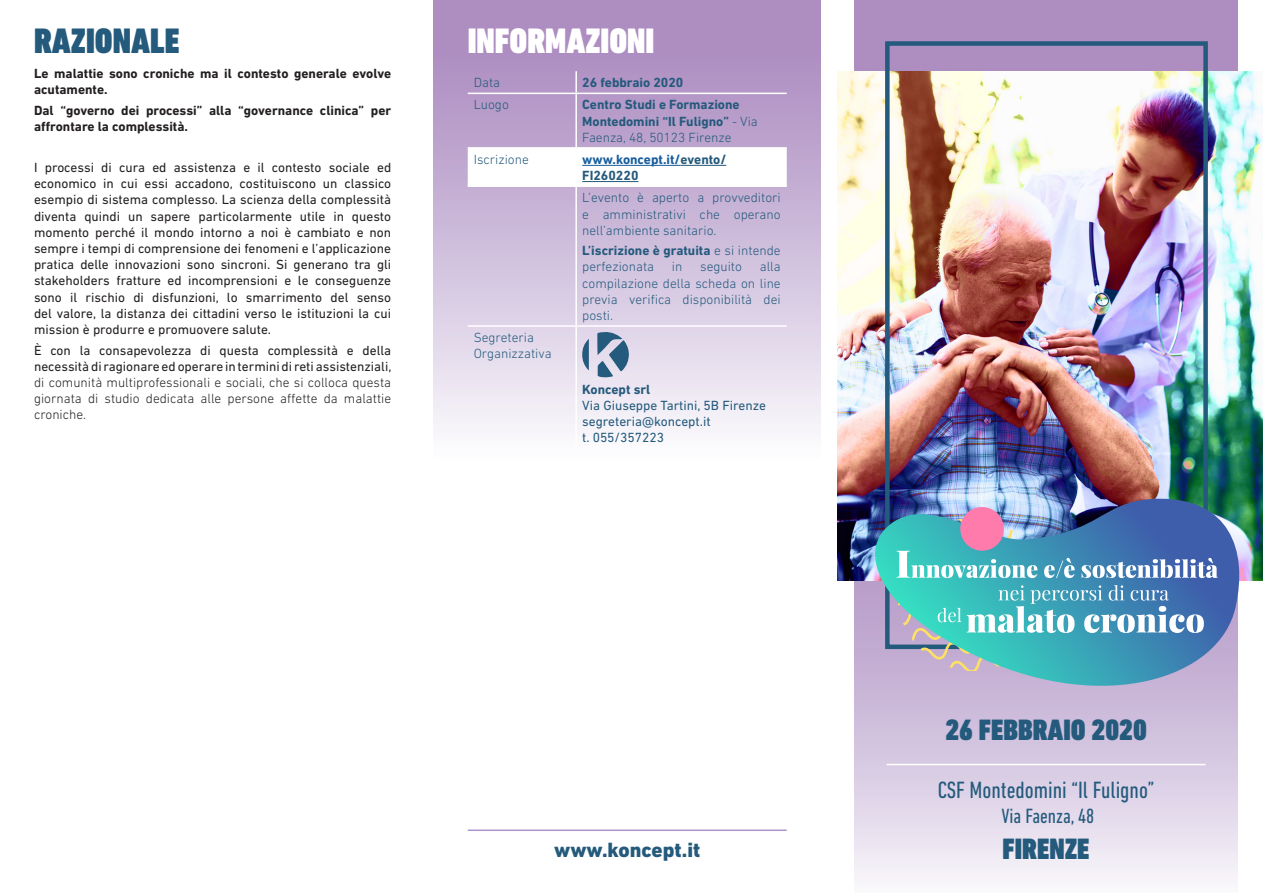
<style>
.page{position:relative;width:1263px;height:893px;background:#fff}
.page>*{position:absolute;margin:0;border:0;box-sizing:border-box;transform-origin:0 0}
.t1{font:900 condensed 36px "DIN Next LT Pro";color:#fff}
.t2{font:900 condensed 36px "DIN Next LT Pro";color:#245a7c}
.t3{font:900 condensed 30px "DIN Next LT Pro";color:#245a7c}
.t4{font:condensed 24px "DIN Next LT Pro";color:#245a7c}
.t5{font:800 21px "DIN Next LT Pro";color:#245a7c}
.t6{font:condensed 21px "DIN Next LT Pro";color:#245a7c}
.t7{font:13.5px/16.2px "DIN Next LT Pro";color:#231f20;text-align:justify}
.t8{font:300 13.5px/16.2px "DIN Next LT Pro";color:#245a7c;text-align:justify}
.t9{font:300 13.5px/16.2px "DIN Next LT Pro";color:#231f20;text-align:justify}
.t10{font:700 13.5px/16.2px "DIN Next LT Pro";color:#231f20}
.t11{font:700 13.5px/16.2px "DIN Next LT Pro";color:#245a7c}
.t12{font:13.5px/16.2px "DIN Next LT Pro";color:#245a7c}
.t13{font:700 13.5px/16.2px "DIN Next LT Pro";color:#175d9e}
.s1{font-weight:400}
.s2{font-weight:300}
.s3{color:#245a7c}
.s4{font-weight:700}
</style>
<div class="page">
<div style="left:434px;top:0;width:387px;height:461px;background:linear-gradient(to bottom,#a481ba,#f9f9fc)"></div>
<svg style="left:855px;top:0;width:382px;height:881px;background:#d1c1dd"></svg>
<img style="left:838px;top:71px;width:425px;height:510px">
<hr style="left:886px;top:764px;width:319px;height:1px;background:#fff">
<hr style="left:468px;top:829px;width:319px;height:2px;background:#af94cb">
<svg style="left:468px;top:149px;width:319px;height:36px"></svg>
<hr style="left:575px;top:71px;width:2px;height:22px;background:#fff">
<hr style="left:468px;top:93px;width:108px;height:1px;background:#fff">
<hr style="left:576px;top:93px;width:211px;height:1px;background:#fff">
<hr style="left:575px;top:94px;width:2px;height:53px;background:#fff">
<hr style="left:468px;top:147px;width:108px;height:2px;background:#fff">
<hr style="left:576px;top:147px;width:211px;height:2px;background:#fff">
<hr style="left:575px;top:149px;width:2px;height:36px;background:#fff">
<hr style="left:468px;top:185px;width:108px;height:2px;background:#fff">
<hr style="left:576px;top:185px;width:211px;height:2px;background:#fff">
<hr style="left:575px;top:187px;width:2px;height:138px;background:#fff">
<hr style="left:468px;top:325px;width:108px;height:2px;background:#fff">
<hr style="left:576px;top:325px;width:211px;height:2px;background:#fff">
<hr style="left:575px;top:327px;width:2px;height:121px;background:#fff">
<hr style="left:582px;top:165px;width:98px;height:1px;background:#175d9e">
<hr style="left:680px;top:165px;width:46px;height:1px;background:#245a7c">
<hr style="left:582px;top:181px;width:56px;height:1px;background:#245a7c">
<svg style="left:597px;top:331px;width:32px;height:46px"></svg>
<svg style="left:582px;top:339px;width:7px;height:31px"></svg>
<div style="left:885px;top:41px;width:323px;height:608px;border:4px solid #245a7c"></div>
<svg style="left:854px;top:499px;width:395px;height:215px;background:#a5a7c9"></svg>
<svg style="left:890px;top:504px;width:328px;height:174px;background:#64a2be"></svg>
<p class="t2" style="left:34px;top:19px;width:147px">RAZIONALE</p>
<p class="t1" style="left:468px;top:19px;width:188px">INFORMAZIONI</p>
<p class="t10" style="left:34px;top:66px;width:359px">Le malattie sono croniche ma il contesto generale evolve acutamente.</p>
<p class="t10" style="left:34px;top:102px;width:359px">Dal “governo dei processi” alla “governance clinica” per affrontare la complessità.</p>
<p class="t7" style="left:34px;top:159px;width:359px">I processi di cura ed assistenza e il contesto sociale ed economico in cui essi accadono, costituiscono un classico esempio di sistema complesso. La scienza della complessità diventa quindi un sapere particolarmente utile in questo momento perché il mondo intorno a noi è cambiato e non sempre i tempi di comprensione dei fenomeni e l’applicazione pratica delle innovazioni sono sincroni. Si generano tra gli stakeholders fratture ed incomprensioni e le conseguenze sono il rischio di disfunzioni, lo smarrimento del senso del valore, la distanza dei cittadini verso le istituzioni la cui mission è produrre e promuovere salute.</p>
<p class="t9" style="left:34px;top:342px;width:359px"><span class="s1">È con la consapevolezza di questa complessità e della necessità di ragionare ed operare in termini di reti assistenziali, </span>di comunità multiprofessionali e sociali, che si colloca questa giornata di studio dedicata alle persone affette da malattie croniche.</p>
<p class="t8" style="left:474px;top:75px;width:28px">Data</p>
<p class="t11" style="left:582px;top:75px;width:103px">26 febbraio 2020</p>
<p class="t8" style="left:474px;top:97px;width:37px">Luogo</p>
<p class="t11" style="left:582px;top:97px;width:177px">Centro Studi e Formazione<br>Montedomini “Il Fuligno” <span class="s2">- Via<br>Faenza, 48, 50123 Firenze</span></p>
<p class="t8" style="left:474px;top:151px;width:57px">Iscrizione</p>
<p class="t13" style="left:582px;top:151px;width:146px">www.koncept.it/<span class="s3">evento/<br>FI260220</span></p>
<p class="t8" style="left:582px;top:189px;width:200px">L’evento è aperto a provveditori e amministrativi che operano nell’ambiente sanitario.</p>
<p class="t8" style="left:582px;top:242px;width:200px"><span class="s4">L’iscrizione è gratuita</span> e si intende perfezionata</p>
<p class="t8" style="left:582px;top:259px;width:200px;text-indent:178px">alla compilazione della scheda on line previa verifica disponibilità dei posti.</p>
<p class="t8" style="left:672px;top:259px;width:12px">in</p>
<p class="t8" style="left:700px;top:259px;width:43px">seguito</p>
<p class="t8" style="left:474px;top:329px;width:79px">Segreteria<br>Organizzativa</p>
<p class="t11" style="left:582px;top:381px;width:70px">Koncept srl</p>
<p class="t12" style="left:582px;top:397px;width:185px">Via Giuseppe Tartini, 5B Firenze segreteria@koncept.it<br>t. 055/357223</p>
<p class="t5" style="left:554px;top:837px;width:148px">www.koncept.it</p>
<p class="t3" style="left:945px;top:712px;width:203px">26 FEBBRAIO 2020</p>
<p class="t4" style="left:938px;top:776px;width:218px">CSF Montedomini “Il Fuligno”</p>
<p class="t6" style="left:1001px;top:804px;width:95px">Via Faenza, 48</p>
<p class="t3" style="left:1002px;top:831px;width:88px">FIRENZE</p>
</div>
